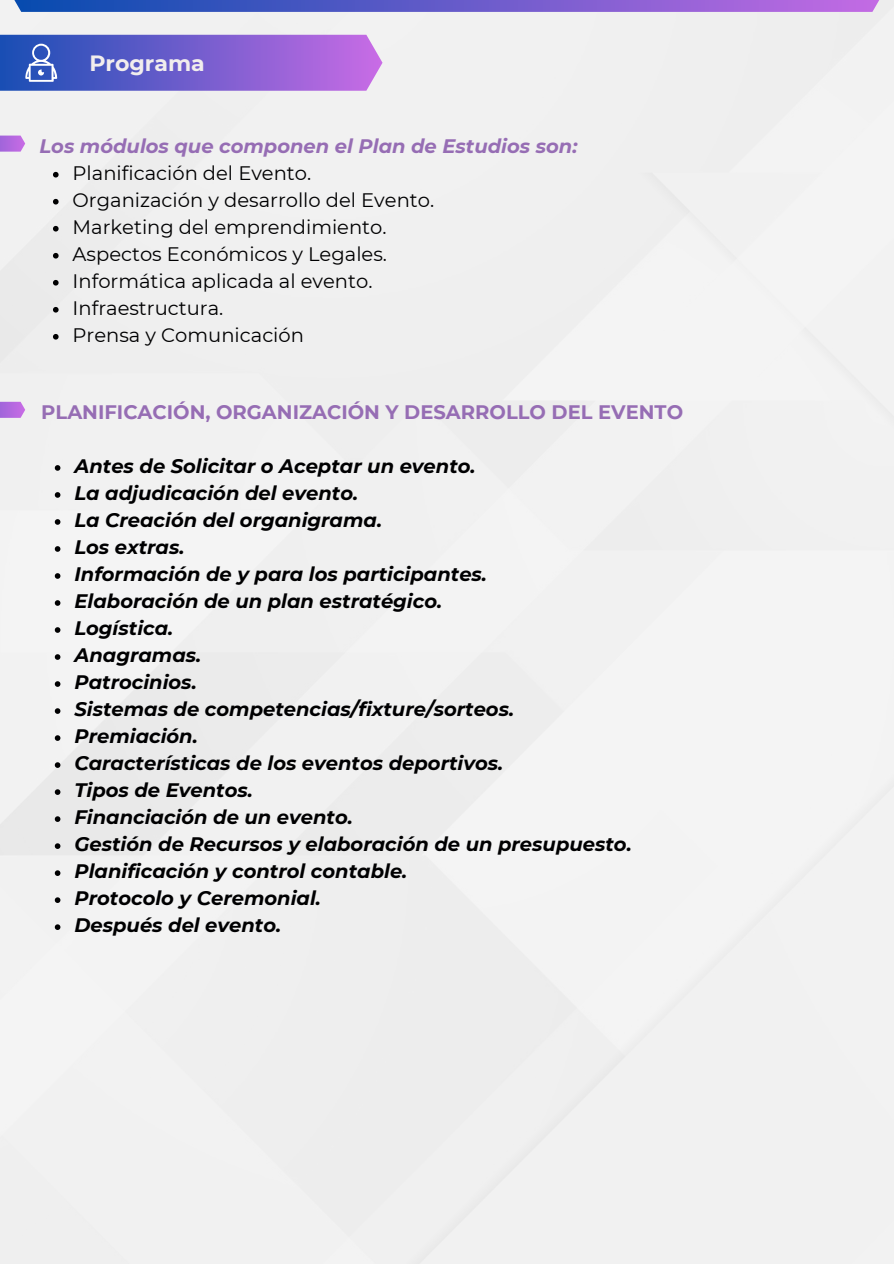
<style>
.page{position:relative;width:894px;height:1264px;background:#fff}
.page>*{position:absolute;margin:0;border:0;box-sizing:border-box;transform-origin:0 0}
.t1{font:700 22.05px "Montserrat";color:#f1eded}
.t2{font:italic 700 19.5px/27px "Montserrat";color:#000001}
.t3{font:19.5px/27px "Montserrat";color:#000001}
.t4{font:700 19.5px "Montserrat";color:#966db4}
.t5{font:italic 700 19.5px "Montserrat";color:#966db4}
</style>
<div class="page">
<div style="left:0;top:12px;width:893px;height:1251px;background:#f1f1f1"></div>
<svg style="left:0;top:0;width:893px;height:12px;background:#6b61ca"></svg>
<svg style="left:0;top:35px;width:382px;height:56px;background:#7563ce"></svg>
<svg style="left:53px;top:172px;width:6px;height:5px"></svg>
<svg style="left:53px;top:199px;width:6px;height:5px"></svg>
<svg style="left:53px;top:226px;width:6px;height:5px"></svg>
<svg style="left:53px;top:253px;width:6px;height:5px"></svg>
<svg style="left:53px;top:280px;width:6px;height:5px"></svg>
<svg style="left:53px;top:307px;width:6px;height:5px"></svg>
<svg style="left:53px;top:334px;width:6px;height:5px"></svg>
<svg style="left:55px;top:465px;width:5px;height:6px"></svg>
<svg style="left:55px;top:492px;width:5px;height:6px"></svg>
<svg style="left:55px;top:519px;width:5px;height:6px"></svg>
<svg style="left:55px;top:546px;width:5px;height:6px"></svg>
<svg style="left:55px;top:573px;width:5px;height:6px"></svg>
<svg style="left:55px;top:600px;width:5px;height:6px"></svg>
<svg style="left:55px;top:627px;width:5px;height:6px"></svg>
<svg style="left:55px;top:654px;width:5px;height:6px"></svg>
<svg style="left:55px;top:681px;width:5px;height:6px"></svg>
<svg style="left:55px;top:708px;width:5px;height:6px"></svg>
<svg style="left:55px;top:735px;width:5px;height:6px"></svg>
<svg style="left:55px;top:762px;width:5px;height:6px"></svg>
<svg style="left:55px;top:789px;width:5px;height:6px"></svg>
<svg style="left:55px;top:816px;width:5px;height:6px"></svg>
<svg style="left:55px;top:843px;width:5px;height:6px"></svg>
<svg style="left:55px;top:870px;width:5px;height:6px"></svg>
<svg style="left:55px;top:897px;width:5px;height:6px"></svg>
<svg style="left:55px;top:924px;width:5px;height:6px"></svg>
<svg style="left:0;top:135px;width:25px;height:17px"></svg>
<svg style="left:0;top:402px;width:25px;height:16px"></svg>
<p class="t1" style="left:89px;top:50px;width:117px">Programa</p>
<p class="t5" style="left:39px;top:134px;width:539px">Los módulos que componen el Plan de Estudios son:</p>
<p class="t3" style="left:73px;top:159px;width:363px">Planificación del Evento.<br>Organización y desarrollo del Evento.<br>Marketing del emprendimiento.<br>Aspectos Económicos y Legales.<br>Informática aplicada al evento.<br>Infraestructura.<br>Prensa y Comunicación</p>
<p class="t4" style="left:41px;top:400px;width:643px">PLANIFICACIÓN, ORGANIZACIÓN Y DESARROLLO DEL EVENTO</p>
<p class="t2" style="left:74px;top:452px;width:558px">Antes de Solicitar o Aceptar un evento.<br>La adjudicación del evento.<br>La Creación del organigrama.<br>Los extras.<br>Información de y para los participantes.<br>Elaboración de un plan estratégico.<br>Logística.<br>Anagramas.<br>Patrocinios.<br>Sistemas de competencias/fixture/sorteos.<br>Premiación.<br>Características de los eventos deportivos.<br>Tipos de Eventos.<br>Financiación de un evento.<br>Gestión de Recursos y elaboración de un presupuesto.<br>Planificación y control contable.<br>Protocolo y Ceremonial.<br>Después del evento.</p>
</div>
